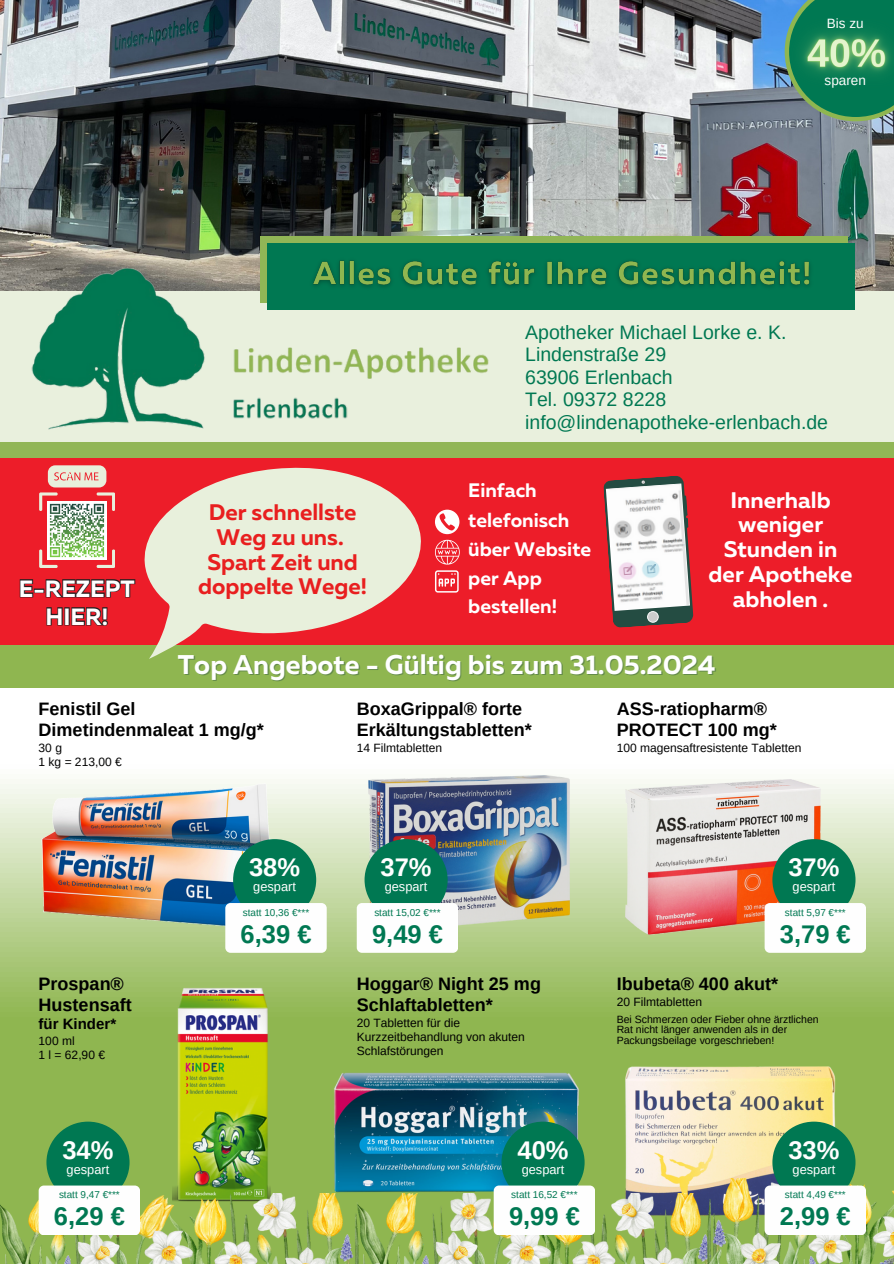
<style>
.page{position:relative;width:894px;height:1264px;background:#fff}
.page>*{position:absolute;margin:0;border:0;box-sizing:border-box;transform-origin:0 0}
.t1{font:700 27px "Muller";color:#fff}
.t2{font:700 25.5px "Arimo";color:#007852}
.t3{font:700 25.5px "Arimo";color:#fff}
.t4{font:700 23.55px/28px "Muller";color:#fff;text-align:center}
.t5{font:700 22.5px/24.8px "Muller";color:#e81f1f;text-align:center}
.t6{font:700 22.5px/24.8px "Muller";color:#fff;text-align:center}
.t7{font:19.5px/22.5px "Arimo";color:#007852}
.t8{font:700 19.5px/29.2px "Muller";color:#fff}
.t9{font:700 18px/21px "Arimo";color:#000}
.t10{font:700 15px "Arimo";color:#000}
.t11{font:13.5px "Arimo";color:#fff}
.t12{font:12.75px "Arimo";color:#fff}
.t13{font:12px/14px "Arimo";color:#000}
.t14{font:10.5px/10.5px "Arimo";color:#000}
.t15{font:9.9px "Arimo";color:#007852}
</style>
<div class="page">
<svg style="left:0;top:775px;width:893px;height:418px;background:#a2c26d"></svg>
<div style="left:0;top:260px;width:893px;height:185px;background:#e9f0dd"></div>
<img style="left:0;top:0;width:893px;height:290px">
<img style="left:0;top:240px;width:223px;height:190px">
<img style="left:218px;top:333px;width:271px;height:97px">
<div style="left:0;top:456px;width:893px;height:199px;background:#ed1d29"></div>
<div style="left:0;top:442px;width:893px;height:16px;background:#91b656"></div>
<div style="left:260px;top:236px;width:587px;height:66px;background:#91b656"></div>
<div style="left:267px;top:243px;width:587px;height:67px;background:#007852"></div>
<img style="left:313px;top:260px;width:497px;height:27px">
<div style="left:0;top:645px;width:893px;height:43px;background:#8fb650"></div>
<img style="left:625px;top:779px;width:195px;height:155px">
<div style="left:772px;top:839px;width:83px;height:81px;background:#007852;border-radius:50%"></div>
<div style="left:764px;top:903px;width:101px;height:49px;background:#fefefe;border-radius:5px"></div>
<img style="left:331px;top:1057px;width:250px;height:136px">
<img style="left:0;top:775px;width:324px;height:173px">
<div style="left:233px;top:839px;width:83px;height:81px;background:#007852;border-radius:50%"></div>
<div style="left:225px;top:903px;width:101px;height:49px;background:#fefefe;border-radius:5px"></div>
<img style="left:368px;top:776px;width:201px;height:155px">
<div style="left:364px;top:839px;width:83px;height:81px;background:#007852;border-radius:50%"></div>
<div style="left:356px;top:903px;width:102px;height:49px;background:#fefefe;border-radius:5px"></div>
<svg style="left:784px;top:117px;width:109px;height:4px"></svg>
<img style="left:765px;top:0;width:128px;height:117px">
<img style="left:172px;top:979px;width:98px;height:214px">
<img style="left:0;top:1193px;width:356px;height:70px">
<img style="left:625px;top:1057px;width:213px;height:136px">
<img style="left:356px;top:1193px;width:347px;height:70px">
<div style="left:501px;top:1121px;width:83px;height:82px;background:#007852;border-radius:50%"></div>
<div style="left:493px;top:1185px;width:102px;height:50px;background:#fefefe;border-radius:5px"></div>
<img style="left:703px;top:1178px;width:190px;height:85px">
<div style="left:46px;top:1121px;width:83px;height:82px;background:#007852;border-radius:50%"></div>
<div style="left:39px;top:1185px;width:101px;height:50px;background:#fefefe;border-radius:5px"></div>
<div style="left:772px;top:1121px;width:83px;height:82px;background:#007852;border-radius:50%"></div>
<div style="left:764px;top:1185px;width:101px;height:50px;background:#fefefe;border-radius:5px"></div>
<svg style="left:603px;top:476px;width:91px;height:152px"></svg>
<img style="left:608px;top:484px;width:81px;height:126px">
<svg style="left:435px;top:509px;width:24px;height:25px"></svg>
<svg style="left:435px;top:540px;width:24px;height:24px"></svg>
<svg style="left:435px;top:570px;width:23px;height:22px"></svg>
<svg style="left:19px;top:579px;width:117px;height:19px"></svg>
<svg style="left:46px;top:607px;width:62px;height:19px"></svg>
<svg style="left:96px;top:549px;width:19px;height:19px"></svg>
<svg style="left:39px;top:549px;width:19px;height:19px"></svg>
<svg style="left:39px;top:465px;width:76px;height:46px"></svg>
<img style="left:48px;top:501px;width:58px;height:59px">
<svg style="left:144px;top:467px;width:277px;height:192px;fill:#e8f0dc"></svg>
<p class="t11" style="left:826px;top:16px;width:38px">Bis zu</p>
<h5 class="t11" style="left:824px;top:73px;width:43px">sparen</h5>
<p class="t4" style="left:19px;top:576px;width:117px">E-REZEPT<br>HIER!</p>
<p class="t5" style="left:198px;top:501px;width:170px">Der schnellste<br>Weg zu uns.<br>Spart Zeit und doppelte Wege!</p>
<p class="t7" style="left:525px;top:321px;width:263px">Apotheker Michael Lorke e. K.<br>Lindenstraße 29</p>
<p class="t7" style="left:525px;top:366px;width:149px">63906 Erlenbach</p>
<p class="t7" style="left:525px;top:388px;width:142px">Tel. 09372 8228</p>
<p class="t7" style="left:525px;top:411px;width:304px">info@lindenapotheke-erlenbach.de</p>
<p class="t8" style="left:468px;top:477px;width:70px">Einfach</p>
<p class="t8" style="left:468px;top:507px;width:124px">telefonisch über Website</p>
<p class="t8" style="left:468px;top:565px;width:75px">per App</p>
<p class="t8" style="left:468px;top:593px;width:90px">bestellen!</p>
<p class="t6" style="left:708px;top:489px;width:145px">Innerhalb weniger<br>Stunden in der Apotheke abholen .</p>
<p class="t1" style="left:178px;top:653px;width:539px">Top Angebote - Gültig bis zum 31.05.2024</p>
<p class="t9" style="left:39px;top:698px;width:98px">Fenistil Gel</p>
<p class="t9" style="left:39px;top:719px;width:226px">Dimetindenmaleat 1 mg/g*</p>
<p class="t13" style="left:39px;top:741px;width:25px">30 g</p>
<p class="t13" style="left:39px;top:755px;width:84px">1 kg = 213,00 €</p>
<p class="t9" style="left:39px;top:972px;width:87px">Prospan®</p>
<p class="t9" style="left:39px;top:993px;width:94px">Hustensaft</p>
<p class="t10" style="left:39px;top:1015px;width:79px">für Kinder*</p>
<p class="t13" style="left:39px;top:1033px;width:37px">100 ml</p>
<p class="t13" style="left:39px;top:1047px;width:68px">1 l = 62,90 €</p>
<p class="t3" style="left:62px;top:1135px;width:53px">34%</p>
<p class="t12" style="left:67px;top:1162px;width:44px">gespart</p>
<p class="t15" style="left:59px;top:1189px;width:62px">statt 9,47 €***</p>
<p class="t2" style="left:54px;top:1201px;width:72px">6,29 €</p>
<p class="t3" style="left:249px;top:853px;width:53px">38%</p>
<p class="t12" style="left:253px;top:879px;width:44px">gespart</p>
<p class="t15" style="left:243px;top:907px;width:68px">statt 10,36 €***</p>
<p class="t2" style="left:240px;top:919px;width:72px">6,39 €</p>
<p class="t9" style="left:356px;top:698px;width:176px">BoxaGrippal® forte<br>Erkältungstabletten*</p>
<p class="t13" style="left:356px;top:741px;width:87px">14 Filmtabletten</p>
<p class="t9" style="left:616px;top:698px;width:161px">ASS-ratiopharm®<br>PROTECT 100 mg*</p>
<p class="t13" style="left:616px;top:741px;width:186px">100 magensaftresistente Tabletten</p>
<h6 class="t3" style="left:380px;top:853px;width:53px">37%</h6>
<p class="t12" style="left:384px;top:879px;width:44px">gespart</p>
<h6 class="t15" style="left:374px;top:907px;width:68px">statt 15,02 €***</h6>
<h5 class="t2" style="left:372px;top:919px;width:72px">9,49 €</h5>
<p class="t9" style="left:356px;top:972px;width:186px">Hoggar® Night 25 mg<br>Schlaftabletten*</p>
<p class="t13" style="left:356px;top:1015px;width:170px">20 Tabletten für die<br>Kurzzeitbehandlung von akuten<br>Schlafstörungen</p>
<p class="t3" style="left:517px;top:1135px;width:53px">40%</p>
<p class="t12" style="left:521px;top:1162px;width:44px">gespart</p>
<p class="t15" style="left:511px;top:1189px;width:68px">statt 16,52 €***</p>
<p class="t2" style="left:509px;top:1201px;width:72px">9,99 €</p>
<p class="t3" style="left:788px;top:853px;width:53px">37%</p>
<p class="t12" style="left:792px;top:879px;width:44px">gespart</p>
<p class="t15" style="left:784px;top:907px;width:62px">statt 5,97 €***</p>
<p class="t2" style="left:779px;top:919px;width:72px">3,79 €</p>
<p class="t9" style="left:616px;top:972px;width:163px">Ibubeta® 400 akut*</p>
<p class="t13" style="left:616px;top:994px;width:87px">20 Filmtabletten</p>
<p class="t14" style="left:616px;top:1013px;width:203px">Bei Schmerzen oder Fieber ohne ärztlichen<br>Rat nicht länger anwenden als in der<br>Packungsbeilage vorgeschrieben!</p>
<p class="t3" style="left:788px;top:1135px;width:53px">33%</p>
<p class="t12" style="left:792px;top:1162px;width:44px">gespart</p>
<p class="t15" style="left:784px;top:1189px;width:62px">statt 4,49 €***</p>
<p class="t2" style="left:779px;top:1201px;width:72px">2,99 €</p>
</div>
